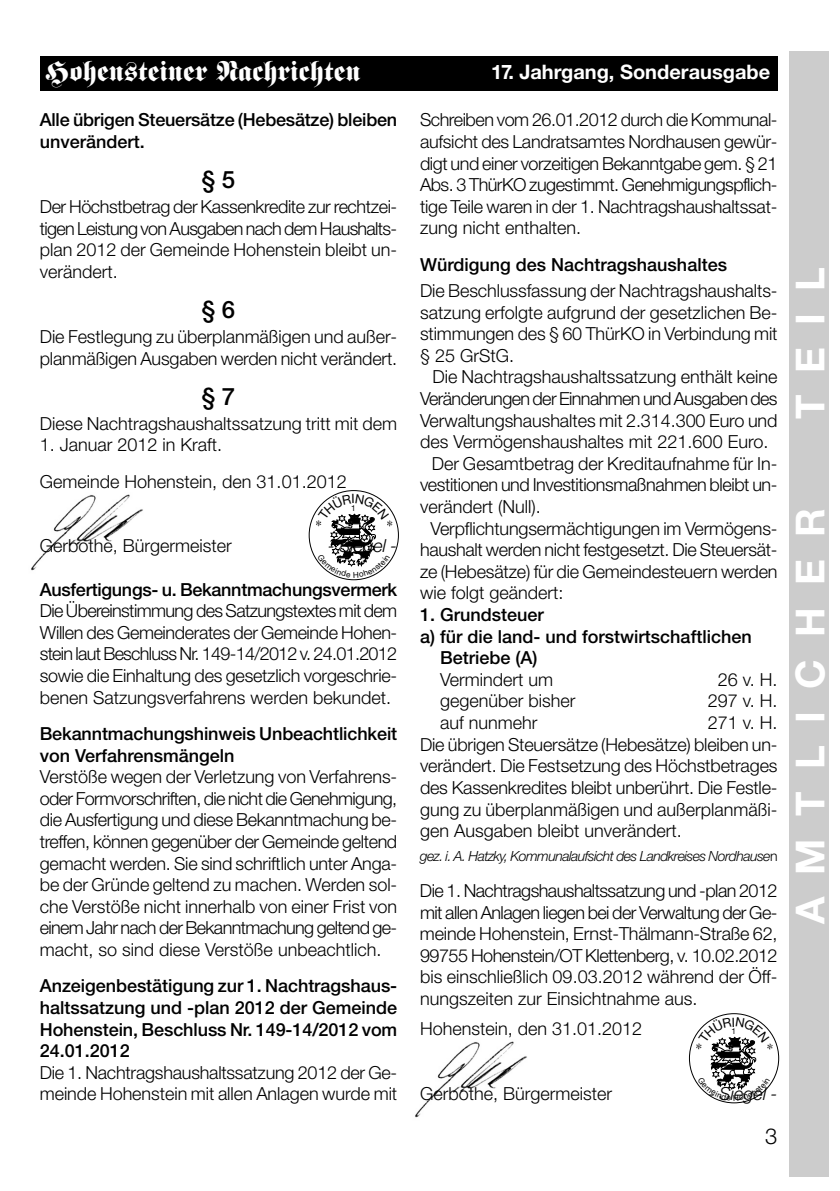
<style>
.page{position:relative;width:840px;height:1191px;background:#fff}
.page>*{position:absolute;margin:0;border:0;box-sizing:border-box;transform-origin:0 0}
.t1{font:700 40px "Helvetica Neue";letter-spacing:.555em;color:#fff}
.t2{font:28px "Fette Fraktur";color:#fff}
.t3{font:500 24px "Helvetica Neue";color:#000}
.t4{font:300 22px "Helvetica Neue";color:#000}
.t5{font:700 20px "Helvetica Neue";color:#fff}
.t6{font:300 18px/21.6px "Helvetica Neue";color:#000;text-align:justify}
.t7{font:500 18px/21.6px "Helvetica Neue";letter-spacing:-.005em;color:#000}
.t8{font:300 18px "Helvetica Neue";letter-spacing:-.025em;color:#000}
.t9{font:300 18px "Helvetica Neue";letter-spacing:-.02em;color:#000}
.t10{font:300 18px "Helvetica Neue";letter-spacing:-.035em;color:#000}
.t11{font:italic 300 18px "Helvetica Neue";color:#000}
.t12{font:italic 300 14px "Helvetica Neue";letter-spacing:-.04em;color:#000}
.t13{font:8.2px "Helvetica Neue";color:#000}
.s1{font-style:normal}
</style>
<div class="page">
<img style="left:31px;top:494px;width:112px;height:77px">
<img style="left:415px;top:1041px;width:112px;height:77px">
<div style="left:40px;top:57px;width:737px;height:34px;background:#000"></div>
<div style="left:788px;top:51px;width:40px;height:1125px;background:#ccc"></div>
<svg style="left:316px;top:494px;width:76px;height:83px"></svg>
<svg style="left:695px;top:1017px;width:77px;height:83px"></svg>
<h2 class="t2" style="left:45px;top:61px;width:316px">Hohensteiner Nachrichten</h2>
<p class="t5" style="left:490px;top:64px;width:280px">17. Jahrgang, Sonderausgabe</p>
<p class="t7" style="left:40px;top:111px;width:359px">Alle übrigen Steuersätze (Hebesätze) bleiben unverändert.</p>
<h3 class="t3" style="left:202px;top:171px;width:35px">§ 5</h3>
<p class="t6" style="left:40px;top:197px;width:359px">Der Höchstbetrag der Kassenkredite zur rechtzei&shy;tigen Leistung von Ausgaben nach dem Haushalts&shy;plan 2012 der Gemeinde Hohenstein bleibt un&shy;verändert.</p>
<h3 class="t3" style="left:202px;top:301px;width:35px">§ 6</h3>
<p class="t6" style="left:40px;top:327px;width:359px">Die Festlegung zu überplanmäßigen und außer&shy;planmäßigen Ausgaben werden nicht verändert.</p>
<h3 class="t3" style="left:202px;top:388px;width:35px">§ 7</h3>
<p class="t6" style="left:40px;top:414px;width:359px">Diese Nachtragshaushaltssatzung tritt mit dem</p>
<p class="t6" style="left:40px;top:428px;width:308px;line-height:36.2px">1. Januar 2012 in Kraft.<br>Gemeinde Hohenstein, den 31.01.2012</p>
<p class="t13" style="left:351px;top:505px;width:6px">1</p>
<p class="t6" style="left:40px;top:537px;width:194px">Gerbothe, Bürgermeister</p>
<p class="t11" style="left:328px;top:539px;width:71px">- Siegel -</p>
<p class="t7" style="left:40px;top:580px;width:359px">Ausfertigungs- u. Bekanntmachungsvermerk</p>
<p class="t6" style="left:40px;top:601px;width:359px">Die Übereinstimmung des Satzungstextes mit dem Willen des Gemeinderates der Gemeinde Hohen&shy;stein laut Beschluss Nr. 149-14/2012 v. 24.01.2012 sowie die Einhaltung des gesetzlich vorgeschrie&shy;benen Satzungsverfahrens werden bekundet.</p>
<p class="t7" style="left:40px;top:724px;width:359px">Bekanntmachungshinweis Unbeachtlichkeit von Verfahrensmängeln</p>
<p class="t6" style="left:40px;top:767px;width:359px">Verstöße wegen der Verletzung von Verfahrens&shy;oder Formvorschriften, die nicht die Genehmigung, die Ausfertigung und diese Bekanntmachung be&shy;treffen, können gegenüber der Gemeinde geltend gemacht werden. Sie sind schriftlich unter Anga&shy;be der Gründe geltend zu machen. Werden sol&shy;che Verstöße nicht innerhalb von einer Frist von einem Jahr nach der Bekanntmachung geltend ge&shy;macht, so sind diese Verstöße unbeachtlich.</p>
<p class="t7" style="left:40px;top:976px;width:359px;text-align:justify">Anzeigenbestätigung zur 1. Nachtragshaus&shy;haltssatzung und -plan 2012 der Gemeinde Hohenstein, Beschluss Nr. 149-14/2012 vom 24.01.2012</p>
<p class="t6" style="left:40px;top:1063px;width:359px">Die 1. Nachtragshaushaltssatzung 2012 der Ge&shy;meinde Hohenstein mit allen Anlagen wurde mit</p>
<p class="t6" style="left:420px;top:111px;width:359px">Schreiben vom 26.01.2012 durch die Kommunal&shy;aufsicht des Landratsamtes Nordhausen gewür&shy;digt und einer vorzeitigen Bekanntgabe gem. § 21<br>Abs. 3 ThürKO zugestimmt. Genehmigungspflich&shy;tige Teile waren in der 1. Nachtragshaushaltssat&shy;zung nicht enthalten.</p>
<p class="t7" style="left:420px;top:255px;width:308px">Würdigung des Nachtragshaushaltes</p>
<p class="t6" style="left:420px;top:281px;width:359px">Die Beschlussfassung der Nachtragshaushalts&shy;satzung erfolgte aufgrund der gesetzlichen Be&shy;stimmungen des § 60 ThürKO in Verbindung mit § 25 GrStG.</p>
<p class="t6" style="left:432px;top:368px;width:346px">Die Nachtragshaushaltssatzung enthält keine</p>
<p class="t10" style="left:420px;top:392px;width:359px">Veränderungen der Einnahmen und Ausgaben des</p>
<p class="t6" style="left:420px;top:411px;width:359px">Verwaltungshaushaltes mit 2.314.300 Euro und</p>
<p class="t6" style="left:420px;top:433px;width:350px">des Vermögenshaushaltes mit 221.600 Euro.</p>
<p class="t6" style="left:431px;top:454px;width:347px">Der Gesamtbetrag der Kreditaufnahme für In-</p>
<p class="t8" style="left:420px;top:478px;width:359px">vestitionen und Investitionsmaßnahmen bleibt un-</p>
<p class="t6" style="left:420px;top:497px;width:122px">verändert (Null).</p>
<p class="t6" style="left:430px;top:519px;width:348px">Verpflichtungsermächtigungen im Vermögens-</p>
<p class="t9" style="left:420px;top:543px;width:359px">haushalt werden nicht festgesetzt. Die Steuersät-</p>
<p class="t6" style="left:420px;top:562px;width:359px">ze (Hebesätze) für die Gemeindesteuern werden</p>
<p class="t6" style="left:420px;top:584px;width:145px">wie folgt geändert:</p>
<p class="t7" style="left:420px;top:605px;width:125px">1. Grundsteuer</p>
<p class="t7" style="left:420px;top:627px;width:333px">a) für die land- und forstwirtschaftlichen</p>
<p class="t7" style="left:440px;top:649px;width:99px">Betriebe (A)</p>
<p class="t6" style="left:440px;top:670px;width:114px">Vermindert um</p>
<p class="t6" style="left:717px;top:670px;width:61px">26 v. H.</p>
<p class="t6" style="left:440px;top:692px;width:137px">gegenüber bisher</p>
<p class="t6" style="left:707px;top:692px;width:71px">297 v. H.</p>
<p class="t6" style="left:440px;top:713px;width:99px">auf nunmehr</p>
<p class="t6" style="left:420px;top:713px;width:359px;text-indent:287px">271 v. H.<br>Die übrigen Steuersätze (Hebesätze) bleiben un&shy;verändert. Die Festsetzung des Höchstbetrages des Kassenkredites bleibt unberührt. Die Festle&shy;gung zu überplanmäßigen und außerplanmäßi&shy;gen Ausgaben bleibt unverändert.</p>
<p class="t12" style="left:420px;top:850px;width:359px">gez. i. A. Hatzky, Kommunalaufsicht des Landkreises Nordhause<span class="s1">n</span></p>
<p class="t6" style="left:420px;top:881px;width:359px">Die 1. Nachtragshaushaltssatzung und -plan 2012 mit allen Anlagen liegen bei der Verwaltung der Ge&shy;meinde Hohenstein, Ernst-Thälmann-Straße 62, 99755 Hohenstein/OT Klettenberg, v. 10.02.2012 bis einschließlich 09.03.2012 während der Öff&shy;nungszeiten zur Einsichtnahme aus.</p>
<p class="t6" style="left:420px;top:1019px;width:224px">Hohenstein, den 31.01.2012</p>
<p class="t13" style="left:731px;top:1028px;width:6px">1</p>
<p class="t6" style="left:420px;top:1084px;width:194px">Gerbothe, Bürgermeister</p>
<p class="t11" style="left:708px;top:1087px;width:71px">- Siegel -</p>
<p class="t4" style="left:764px;top:1128px;width:14px">3</p>
<h1 class="t1" style="left:795px;top:419px;width:154px;rotate:-90deg">TEIL</h1>
<h1 class="t1" style="left:795px;top:924px;width:417px;rotate:-90deg">AMTLICHER</h1>
</div>
